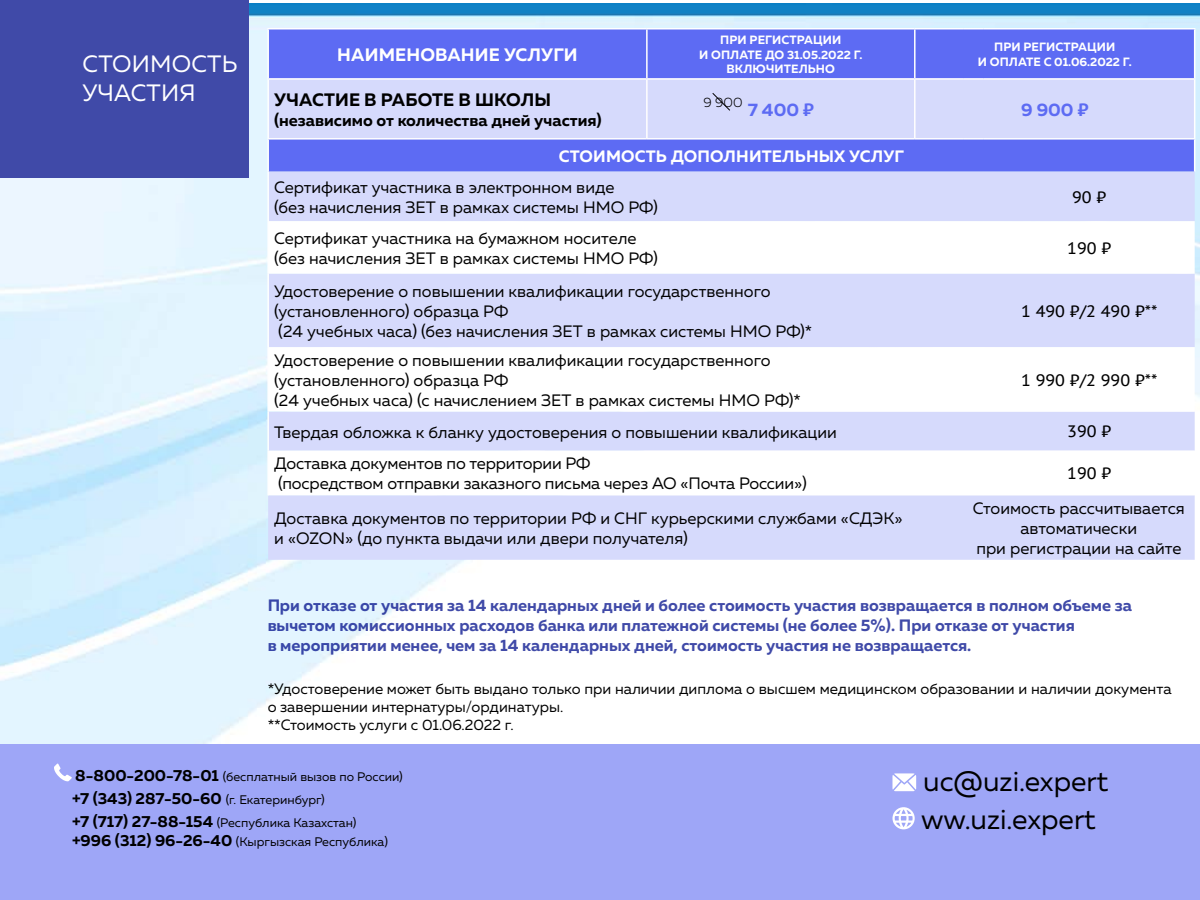
<style>
.page{position:relative;width:1200px;height:900px;background:#fff}
.page>*{position:absolute;margin:0;border:0;box-sizing:border-box;transform-origin:0 0}
.t1{font:28.2px/38.2px "Muller";color:#000}
.t2{font:23.7px/28.3px "Muller";letter-spacing:.01em;color:#fff}
.t3{font:700 18px "Muller";letter-spacing:.01em;color:#000}
.t4{font:700 18px "Muller";letter-spacing:.01em;color:#fff}
.t5{font:700 18px "Muller";color:#5d6bf3}
.t6{font:16.5px/19.8px "Muller";color:#000}
.t7{font:700 16.5px/19.8px "Muller";color:#404aa8}
.t8{font:16.5px "PT Sans Caption";color:#000}
.t9{font:700 16.5px "Muller";color:#000}
.t10{font:700 16.5px "Muller";letter-spacing:.01em;color:#fff}
.t11{font:700 16.05px "Muller";color:#000}
.t12{font:15px/18px "Muller";color:#000}
.t13{font:300 13.5px "Muller";color:#000}
.t14{font:12.45px/19.2px "Muller";color:#000}
.t15{font:700 12px/14.4px "Muller";letter-spacing:.01em;color:#fff;text-align:center}
.s1{font-family:"PT Sans Caption"}
.s2{font-weight:700;font-size:16.05px}
.s3{font-weight:400;font-size:12.45px}
</style>
<div class="page">
<img style="left:0;top:3px;width:1200px;height:741px">
<div style="left:0;top:744px;width:1200px;height:156px;background:#9ea6f7"></div>
<svg style="left:54px;top:764px;width:18px;height:17px"></svg>
<svg style="left:892px;top:773px;width:24px;height:18px"></svg>
<svg style="left:892px;top:807px;width:23px;height:22px"></svg>
<div style="left:0;top:0;width:248px;height:178px;background:#404aa8"></div>
<div style="left:269px;top:30px;width:925px;height:48px;background:#5d6bf3"></div>
<svg style="left:268px;top:80px;width:927px;height:480px;background:#c3c9fa"></svg>
<svg style="left:269px;top:221px;width:926px;height:274px"></svg>
<hr style="left:646px;top:30px;width:2px;height:48px;background:#fff">
<hr style="left:914px;top:30px;width:2px;height:48px;background:#fff">
<hr style="left:1194px;top:30px;width:1px;height:48px;background:#fff">
<hr style="left:267px;top:78px;width:380px;height:2px;background:#fff">
<hr style="left:647px;top:78px;width:268px;height:2px;background:#fff">
<hr style="left:646px;top:80px;width:2px;height:58px;background:#fff">
<hr style="left:915px;top:78px;width:48px;height:2px;background:#fff">
<hr style="left:914px;top:80px;width:2px;height:58px;background:#fff">
<hr style="left:963px;top:78px;width:21px;height:2px;background:#fff">
<hr style="left:984px;top:78px;width:211px;height:2px;background:#fff">
<hr style="left:1194px;top:80px;width:1px;height:58px;background:#fff">
<hr style="left:267px;top:138px;width:380px;height:2px;background:#fff">
<hr style="left:647px;top:138px;width:268px;height:2px;background:#fff">
<hr style="left:915px;top:138px;width:48px;height:2px;background:#fff">
<hr style="left:963px;top:138px;width:21px;height:2px;background:#fff">
<hr style="left:984px;top:138px;width:211px;height:2px;background:#fff">
<hr style="left:1194px;top:140px;width:1px;height:32px;background:#fff">
<hr style="left:267px;top:28px;width:380px;height:2px;background:#fff">
<hr style="left:267px;top:30px;width:2px;height:48px;background:#fff">
<hr style="left:647px;top:28px;width:268px;height:2px;background:#fff">
<hr style="left:915px;top:28px;width:48px;height:2px;background:#fff">
<hr style="left:963px;top:28px;width:21px;height:2px;background:#fff">
<hr style="left:984px;top:28px;width:211px;height:2px;background:#fff">
<hr style="left:267px;top:80px;width:2px;height:58px;background:#fff">
<hr style="left:267px;top:140px;width:2px;height:32px;background:#fff">
<hr style="left:267px;top:172px;width:2px;height:49px;background:#fff">
<hr style="left:267px;top:221px;width:2px;height:53px;background:#fff">
<hr style="left:267px;top:274px;width:2px;height:73px;background:#fff">
<hr style="left:267px;top:347px;width:2px;height:65px;background:#fff">
<hr style="left:267px;top:412px;width:2px;height:39px;background:#fff">
<hr style="left:267px;top:451px;width:2px;height:44px;background:#fff">
<svg style="left:712px;top:92px;width:19px;height:19px"></svg>
<h2 class="t2" style="left:83px;top:49px;width:156px">СТОИМОСТЬ<br>УЧАСТИЯ</h2>
<p class="t4" style="left:337px;top:43px;width:242px">НАИМЕНОВАНИЕ УСЛУГИ</p>
<p class="t15" style="left:699px;top:33px;width:165px">ПРИ РЕГИСТРАЦИИ<br>И ОПЛАТЕ ДО 31.05.2022 Г.<br>ВКЛЮЧИТЕЛЬНО</p>
<p class="t15" style="left:978px;top:40px;width:155px">ПРИ РЕГИСТРАЦИИ<br>И ОПЛАТЕ С 01.06.2022 Г.</p>
<p class="t3" style="left:274px;top:88px;width:278px">УЧАСТИЕ В РАБОТЕ В ШКОЛЫ</p>
<p class="t9" style="left:274px;top:110px;width:329px">(независимо от количества дней участия)</p>
<p class="t13" style="left:704px;top:94px;width:41px">9 900</p>
<p class="t5" style="left:748px;top:98px;width:68px">7 400 <span class="s1">₽</span></p>
<p class="t5" style="left:1021px;top:98px;width:69px">9 900 <span class="s1">₽</span></p>
<p class="t10" style="left:559px;top:146px;width:347px">СТОИМОСТЬ ДОПОЛНИТЕЛЬНЫХ УСЛУГ</p>
<p class="t6" style="left:274px;top:177px;width:385px">Сертификат участника в электронном виде<br>(без начисления ЗЕТ в рамках системы НМО РФ)</p>
<p class="t8" style="left:1072px;top:186px;width:36px">90 ₽</p>
<p class="t6" style="left:274px;top:228px;width:385px">Сертификат участника на бумажном носителе (без начисления ЗЕТ в рамках системы НМО РФ)</p>
<p class="t8" style="left:1067px;top:237px;width:46px">190 ₽</p>
<p class="t6" style="left:274px;top:281px;width:540px">Удостоверение о повышении квалификации государственного (установленного) образца РФ<br>(24 учебных часа) (без начисления ЗЕТ в рамках системы НМО РФ)*</p>
<p class="t8" style="left:1021px;top:300px;width:138px">1 490 ₽/2 490 ₽**</p>
<p class="t6" style="left:274px;top:350px;width:528px">Удостоверение о повышении квалификации государственного (установленного) образца РФ<br>(24 учебных часа) (с начислением ЗЕТ в рамках системы НМО РФ)*</p>
<p class="t8" style="left:1021px;top:369px;width:138px">1 990 ₽/2 990 ₽**</p>
<p class="t6" style="left:274px;top:422px;width:564px">Твердая обложка к бланку удостоверения о повышении квалификации</p>
<p class="t8" style="left:1067px;top:421px;width:46px">390 ₽</p>
<p class="t6" style="left:274px;top:454px;width:534px">Доставка документов по территории РФ<br>(посредством отправки заказного письма через АО «Почта России»)</p>
<p class="t8" style="left:1067px;top:463px;width:46px">190 ₽</p>
<p class="t6" style="left:274px;top:508px;width:630px">Доставка документов по территории РФ и СНГ курьерскими службами «СДЭК» и «OZON» (до пункта выдачи или двери получателя)</p>
<p class="t6" style="left:973px;top:498px;width:213px;text-align:center">Стоимость рассчитывается автоматически<br>при регистрации на сайте</p>
<p class="t7" style="left:267px;top:596px;width:866px">При отказе от участия за 14 календарных дней и более стоимость участия возвращается в полном объеме за вычетом комиссионных расходов банка или платежной системы (не более 5%). При отказе от участия<br>в мероприятии менее, чем за 14 календарных дней, стоимость участия не возвращается.</p>
<p class="t12" style="left:267px;top:679px;width:906px">*Удостоверение может быть выдано только при наличии диплома о высшем медицинском образовании и наличии документа о завершении интернатуры/ординатуры.<br>**Стоимость услуги с 01.06.2022 г.</p>
<p class="t14" style="left:75px;top:767px;width:329px"><span class="s2">8-800-200-78-01</span> (бесплатный вызов по России)</p>
<p class="t11" style="left:72px;top:788px;width:254px">+7 (343) 287-50-60 <span class="s3">(г. Екатеринбург)</span></p>
<p class="t14" style="left:72px;top:813px;width:318px"><span class="s2">+7 (717) 27-88-154</span> (Республика Казахстан) <span class="s2">+996 (312) 96-26-40</span> (Кыргызская Республика)</p>
<h1 class="t1" style="left:921px;top:762px;width:189px">uc@uzi.expert ww.uzi.expert</h1>
</div>
